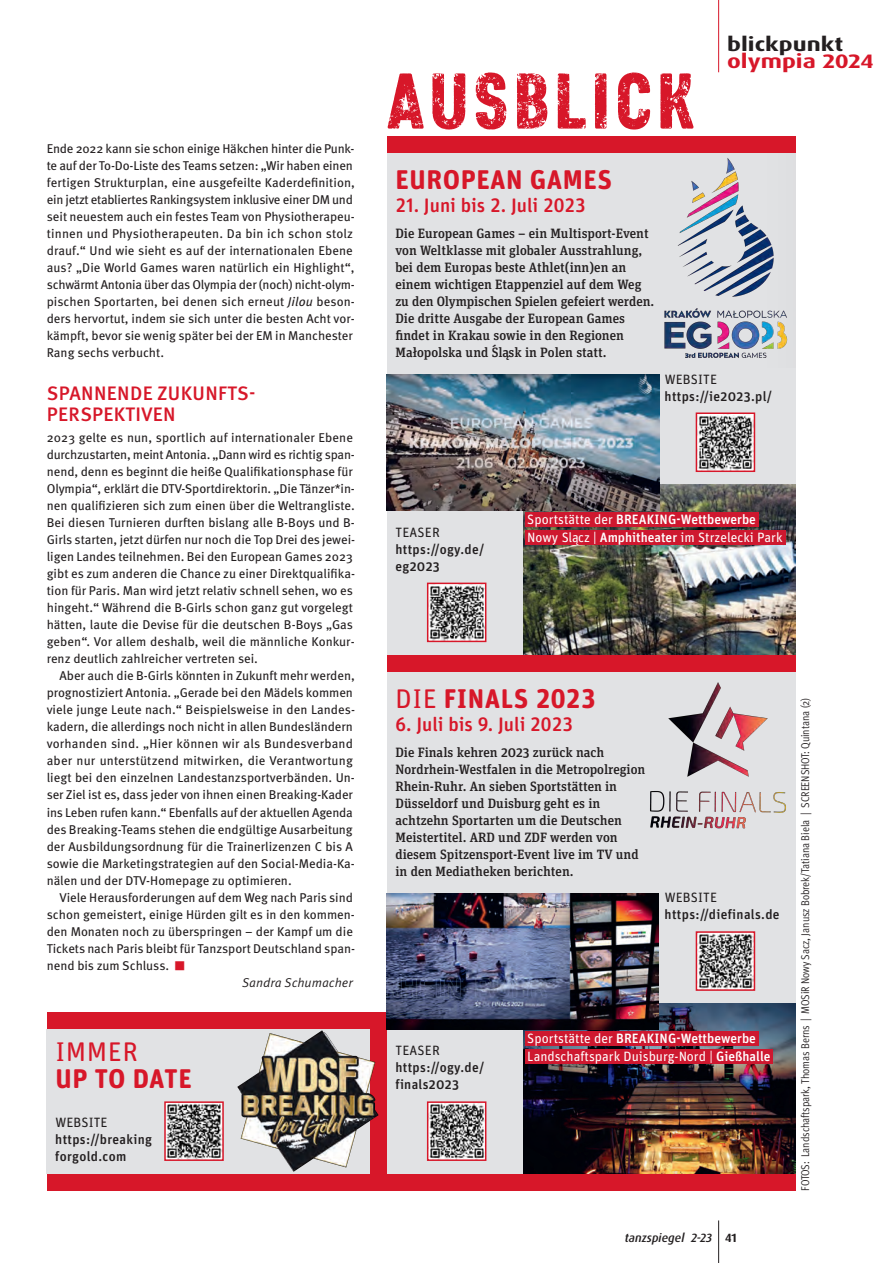
<style>
.page{position:relative;width:893px;height:1263px;background:#fff}
.page>*{position:absolute;margin:0;border:0;box-sizing:border-box;transform-origin:0 0}
.t1{font:78.75px "Core Paint B5";letter-spacing:.075em;color:#d71729;scale:.95 1}
.t2{font:700 27px/27px "Unit Rounded Pro";letter-spacing:.02em;color:#d71729}
.t3{font:500 19.5px "Unit Rounded Pro";color:#d71729}
.t4{font:500 19.5px/21px "Meta OT";letter-spacing:.02em;color:#d71729}
.t5{font:700 19.5px/16.5px "Dax OT";color:#d71729;scale:1.25 1}
.t6{font:500 13.5px/17px "Unit Slab OT";color:#231f20}
.t7{font:13.5px/18px "Unit OT";color:#fff}
.t8{font:500 13.5px/17px "Unit OT";letter-spacing:.025em;color:#231f20}
.t9{font:12.75px/17px "Meta OT";color:#231f20}
.t10{font:12.75px "Meta OT";letter-spacing:-.02em;color:#231f20}
.t11{font:italic 12.75px "Meta OT";color:#231f20}
.t12{font:italic 500 12px "Dax OT";color:#231f20}
.t13{font:condensed 11.25px "Meta OT";color:#231f20}
.s1{font-style:italic}
.s2{font-size:12px;color:#d71729}
.s3{font-weight:400}
.s4{color:#231f20}
.s5{font-weight:500}
.s6{font-weight:700;font-style:normal}
</style>
<div class="page">
<hr style="left:718px;top:1220px;width:1px;height:43px;background:#231f20">
<hr style="left:718px;top:0;width:1px;height:72px;background:#d71729">
<div style="left:387px;top:136px;width:408px;height:1055px;background:#d71729"></div>
<div style="left:47px;top:1012px;width:351px;height:179px;background:#d71729"></div>
<div style="left:387px;top:153px;width:408px;height:502px;background:#e1e2e4"></div>
<div style="left:387px;top:672px;width:408px;height:502px;background:#e1e2e4"></div>
<img style="left:523px;top:485px;width:272px;height:170px">
<img style="left:664px;top:158px;width:124px;height:200px">
<img style="left:650px;top:682px;width:136px;height:147px">
<img style="left:387px;top:374px;width:272px;height:136px">
<div style="left:47px;top:1029px;width:323px;height:145px;background:#e1e2e4"></div>
<img style="left:699px;top:415px;width:53px;height:54px">
<div style="left:696px;top:412px;width:59px;height:60px;border:2px solid #d71729"></div>
<img style="left:430px;top:586px;width:53px;height:53px">
<div style="left:427px;top:583px;width:59px;height:59px;border:2px solid #d71729"></div>
<img style="left:167px;top:1104px;width:54px;height:54px">
<div style="left:164px;top:1101px;width:60px;height:60px;border:2px solid #d71729"></div>
<div style="left:525px;top:512px;width:233px;height:15px;background:#ce182f"></div>
<div style="left:525px;top:530px;width:260px;height:15px;background:#ce182f"></div>
<img style="left:523px;top:1003px;width:272px;height:171px">
<img style="left:387px;top:893px;width:272px;height:136px">
<img style="left:699px;top:934px;width:53px;height:54px">
<div style="left:696px;top:931px;width:59px;height:60px;border:2px solid #d71729"></div>
<img style="left:430px;top:1104px;width:53px;height:54px">
<div style="left:427px;top:1101px;width:59px;height:60px;border:2px solid #d71729"></div>
<div style="left:525px;top:1031px;width:233px;height:15px;background:#ce182f"></div>
<div style="left:525px;top:1049px;width:248px;height:15px;background:#ce182f"></div>
<img style="left:237px;top:1030px;width:142px;height:142px">
<p class="t9" style="left:47px;top:141px;width:310px">Ende 2022 kann sie schon einige Häkchen hinter die Punk&shy;te auf der To-Do-Liste des Teams setzen: „Wir haben einen fertigen Strukturplan, eine ausgefeilte Kaderdefinition, ein jetzt etabliertes Rankingsystem inklusive einer DM und seit neuestem auch ein festes Team von Physiotherapeu&shy;tinnen und Physiotherapeuten. Da bin ich schon stolz drauf.“ Und wie sieht es auf der internationalen Ebene aus? „Die World Games waren natürlich ein Highlight“, schwärmt Antonia über das Olympia der (noch) nicht-olym&shy;pischen Sportarten, bei denen sich erneut <span class="s1">Jilou</span> beson&shy;ders hervortut, indem sie sich unter die besten Acht vor&shy;kämpft, bevor sie wenig später bei der EM in Manchester Rang sechs verbucht.</p>
<p class="t4" style="left:47px;top:383px;width:210px">SPANNENDE ZUKUNFTS-<br>PERSPEKTIVEN</p>
<p class="t9" style="left:47px;top:430px;width:308px">2023 gelte es nun, sportlich auf internationaler Ebene</p>
<p class="t10" style="left:47px;top:450px;width:310px">durchzustarten, meint Antonia. „Dann wird es richtig span-</p>
<p class="t9" style="left:47px;top:464px;width:308px">nend, denn es beginnt die heiße Qualifikationsphase für</p>
<p class="t9" style="left:47px;top:481px;width:310px">Olympia“, erklärt die DTV-Sportdirektorin. „Die Tänzer*in-</p>
<p class="t9" style="left:47px;top:498px;width:310px">nen qualifizieren sich zum einen über die Weltrangliste.</p>
<p class="t9" style="left:47px;top:515px;width:310px">Bei diesen Turnieren durften bislang alle B-Boys und B-</p>
<p class="t9" style="left:47px;top:532px;width:310px">Girls starten, jetzt dürfen nur noch die Top Drei des jewei-</p>
<p class="t9" style="left:47px;top:549px;width:308px">ligen Landes teilnehmen. Bei den European Games 2023</p>
<p class="t9" style="left:47px;top:566px;width:310px">gibt es zum anderen die Chance zu einer Direktqualifika-</p>
<p class="t9" style="left:47px;top:583px;width:308px">tion für Paris. Man wird jetzt relativ schnell sehen, wo es</p>
<p class="t9" style="left:47px;top:600px;width:308px">hingeht.“ Während die B-Girls schon ganz gut vorgelegt</p>
<p class="t9" style="left:47px;top:617px;width:308px">hätten, laute die Devise für die deutschen B-Boys „Gas</p>
<p class="t9" style="left:47px;top:634px;width:309px">geben“. Vor allem deshalb, weil die männliche Konkur-</p>
<p class="t9" style="left:47px;top:651px;width:213px">renz deutlich zahlreicher vertreten sei.</p>
<p class="t9" style="left:60px;top:668px;width:297px">Aber auch die B-Girls könnten in Zukunft mehr werden,</p>
<p class="t9" style="left:47px;top:685px;width:308px">prognostiziert Antonia. „Gerade bei den Mädels kommen</p>
<p class="t9" style="left:47px;top:702px;width:310px">viele junge Leute nach.“ Beispielsweise in den Landes-</p>
<p class="t9" style="left:47px;top:719px;width:308px">kadern, die allerdings noch nicht in allen Bundesländern</p>
<p class="t9" style="left:47px;top:736px;width:308px">vorhanden sind. „Hier können wir als Bundesverband</p>
<p class="t9" style="left:47px;top:753px;width:308px">aber nur unterstützend mitwirken, die Verantwortung</p>
<p class="t9" style="left:47px;top:770px;width:310px">liegt bei den einzelnen Landestanzsportverbänden. Un-</p>
<p class="t9" style="left:47px;top:787px;width:308px">ser Ziel ist es, dass jeder von ihnen einen Breaking-Kader</p>
<p class="t9" style="left:47px;top:804px;width:308px">ins Leben rufen kann.“ Ebenfalls auf der aktuellen Agenda</p>
<p class="t9" style="left:47px;top:821px;width:308px">des Breaking-Teams stehen die endgültige Ausarbeitung</p>
<p class="t9" style="left:47px;top:838px;width:308px">der Ausbildungsordnung für die Trainerlizenzen C bis A</p>
<p class="t9" style="left:47px;top:855px;width:310px">sowie die Marketingstrategien auf den Social-Media-Ka-</p>
<p class="t9" style="left:47px;top:872px;width:246px">nälen und der DTV-Homepage zu optimieren.</p>
<p class="t9" style="left:60px;top:889px;width:295px">Viele Herausforderungen auf dem Weg nach Paris sind</p>
<p class="t9" style="left:47px;top:906px;width:310px">schon gemeistert, einige Hürden gilt es in den kommen-</p>
<p class="t9" style="left:47px;top:924px;width:308px">den Monaten noch zu überspringen – der Kampf um die</p>
<p class="t9" style="left:47px;top:941px;width:310px">Tickets nach Paris bleibt für Tanzsport Deutschland span-</p>
<p class="t9" style="left:47px;top:958px;width:140px">nend bis zum Schluss. <span class="s2">■</span></p>
<p class="t11" style="left:242px;top:975px;width:112px">Sandra Schumacher</p>
<p class="t2" style="left:55px;top:1038px;width:138px"><span class="s3">IMMER<br></span>UP TO DATE</p>
<p class="t8" style="left:55px;top:1115px;width:98px"><span class="s3">WEBSITE </span>https://breaking forgold.com</p>
<p class="t1" style="left:387px;top:55px;width:325px">AUSBLICK</p>
<p class="t2" style="left:396px;top:166px;width:218px">EUROPEAN GAMES</p>
<p class="t3" style="left:395px;top:194px;width:192px">21. Juni bis 2. Juli 2023</p>
<p class="t6" style="left:395px;top:226px;width:260px">Die European Games – ein Multisport-Event von Weltklasse mit globaler Ausstrahlung, bei dem Europas beste Athlet(inn)en an einem wichtigen Etappenziel auf dem Weg zu den Olympischen Spielen gefeiert werden.<br>Die dritte Ausgabe der European Games findet in Krakau sowie in den Regionen Małopolska und Ślas̨ k in Polen statt.</p>
<p class="t5" style="left:727px;top:36px;width:119px"><span class="s4">blickpunkt </span>olympia 2024</p>
<p class="t8" style="left:665px;top:371px;width:109px"><span class="s3">WEBSITE </span>https://ie2023.pl/</p>
<p class="t8" style="left:395px;top:524px;width:90px"><span class="s3">TEASER </span>https://ogy.de/ eg2023</p>
<p class="t7" style="left:527px;top:511px;width:257px">Sportstätte der <span class="s5">BREAKING-Wettbewerbe<br></span>Nowy Slac̨ z | <span class="s5">Amphitheater</span> im Strzelecki Park</p>
<p class="t2" style="left:396px;top:685px;width:202px"><span class="s3">DIE</span> FINALS 2023</p>
<p class="t3" style="left:395px;top:713px;width:179px">6. Juli bis 9. Juli 2023</p>
<p class="t6" style="left:395px;top:745px;width:251px">Die Finals kehren 2023 zurück nach Nordrhein-Westfalen in die Metropolregion Rhein-Ruhr. An sieben Sportstätten in Düsseldorf und Duisburg geht es in achtzehn Sportarten um die Deutschen Meistertitel. ARD und ZDF werden von diesem Spitzensport-Event live im TV und in den Mediatheken berichten.</p>
<p class="t8" style="left:665px;top:890px;width:117px"><span class="s3">WEBSITE </span>https://diefinals.de</p>
<p class="t8" style="left:395px;top:1043px;width:90px"><span class="s3">TEASER </span>https://ogy.de/ finals2023</p>
<p class="t7" style="left:527px;top:1030px;width:245px">Sportstätte der <span class="s5">BREAKING-Wettbewerbe<br></span>Landschaftspark Duisburg-Nord | <span class="s5">Gießhalle</span></p>
<p class="t12" style="left:625px;top:1230px;width:114px">tanzspiegel 2-23 <span class="s6">41</span></p>
<p class="t13" style="left:799px;top:1190px;width:494px;rotate:-90deg">FOTOS: Landschaftspark, Thomas Berns | MOSiR Nowy Sacz, Janusz Bobrek/Tatiana Biela | SCREENSHOT: Quintana (2)</p>
</div>
